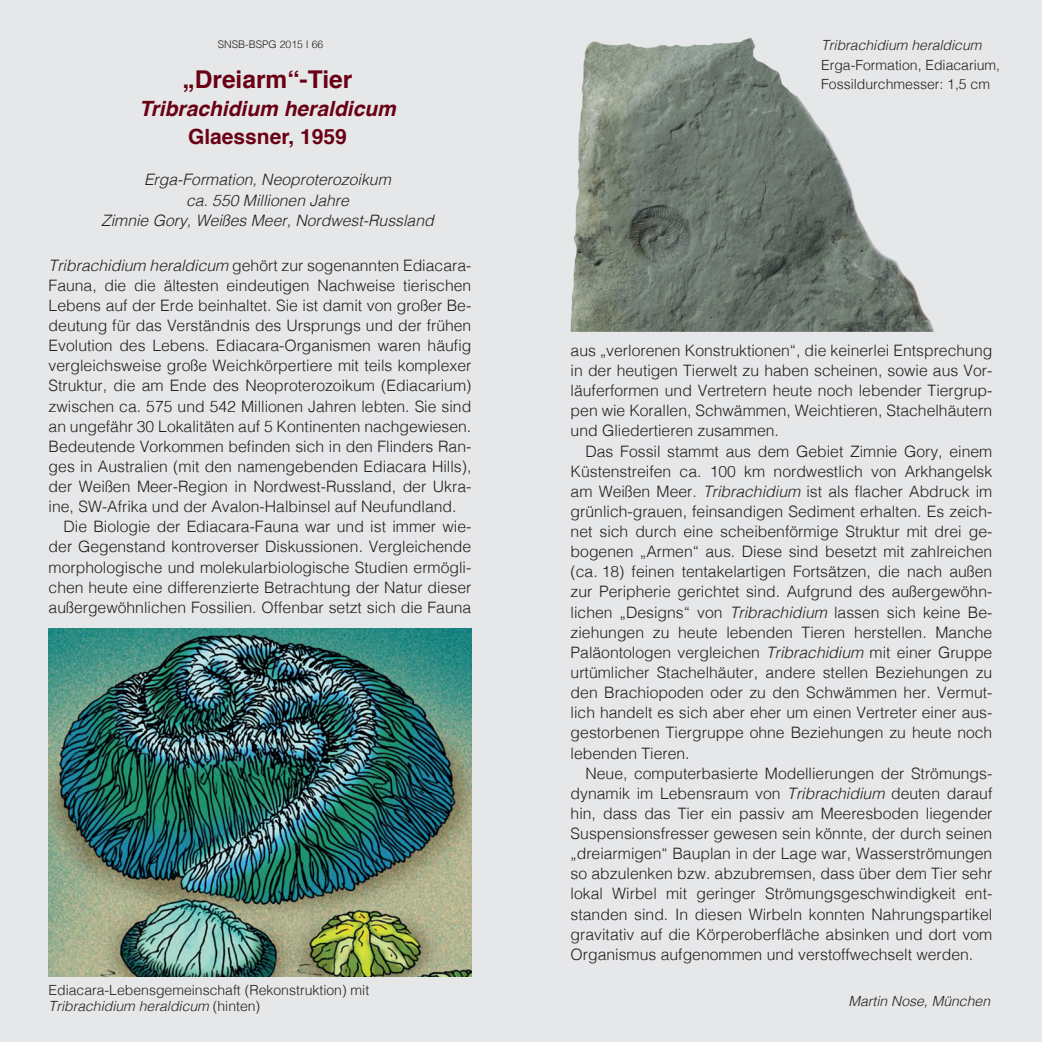
<style>
.page{position:relative;width:1042px;height:1042px;background:#fff}
.page>*{position:absolute;margin:0;border:0;box-sizing:border-box;transform-origin:0 0}
.t1{font:700 24.5px "Helvetica";color:#6a0014}
.t2{font:italic 700 21px "Helvetica";color:#6a0014}
.t3{font:700 21px "Helvetica";color:#6a0014}
.t4{font:300 15.75px/20.1px "Helvetica";color:#231f20;text-align:justify}
.t5{font:italic 300 15.75px/20.1px "Helvetica";color:#231f20;text-align:center}
.t6{font:300 14px/15.8px "Helvetica";color:#231f20}
.t7{font:italic 300 14px "Helvetica";color:#231f20}
.t8{font:300 10.5px "Helvetica";color:#231f20}
.s1{font-style:italic}
</style>
<div class="page">
<div style="left:521px;top:0;width:521px;height:1042px;background:#e6e7e9"></div>
<div style="left:0;top:0;width:521px;height:1042px;background:#e6e7e9"></div>
<img style="left:48px;top:628px;width:423px;height:348px">
<img style="left:570px;top:37px;width:364px;height:295px">
<p class="t8" style="left:218px;top:35px;width:107px">SNSB-BSPG 2015 I 66</p>
<h1 class="t1" style="left:182px;top:60px;width:171px">„Dreiarm“-Tier</h1>
<h2 class="t2" style="left:139px;top:92px;width:258px">Tribrachidium heraldicum</h2>
<h2 class="t3" style="left:188px;top:120px;width:160px">Glaessner, 1959</h2>
<p class="t5" style="left:101px;top:169px;width:334px">Erga-Formation, Neoproterozoikum<br>ca. 550 Millionen Jahre<br>Zimnie Gory, Weißes Meer, Nordwest-Russland</p>
<p class="t4" style="left:49px;top:254px;width:424px"><span class="s1">Tribrachidium heraldicum</span> gehört zur sogenannten Ediacara-</p>
<p class="t4" style="left:49px;top:274px;width:424px">Fauna, die die ältesten eindeutigen Nachweise tierischen</p>
<p class="t4" style="left:49px;top:294px;width:424px">Lebens auf der Erde beinhaltet. Sie ist damit von großer Be-</p>
<p class="t4" style="left:49px;top:314px;width:424px">deutung für das Verständnis des Ursprungs und der frühen</p>
<p class="t4" style="left:49px;top:334px;width:424px">Evolution des Lebens. Ediacara-Organismen waren häufig</p>
<p class="t4" style="left:49px;top:354px;width:424px">vergleichsweise große Weichkörpertiere mit teils komplexer</p>
<p class="t4" style="left:49px;top:375px;width:424px">Struktur, die am Ende des Neoproterozoikum (Ediacarium)</p>
<p class="t4" style="left:49px;top:395px;width:424px">zwischen ca. 575 und 542 Millionen Jahren lebten. Sie sind</p>
<p class="t4" style="left:49px;top:415px;width:424px">an ungefähr 30 Lokalitäten auf 5 Kontinenten nachgewiesen.</p>
<p class="t4" style="left:49px;top:435px;width:424px">Bedeutende Vorkommen befinden sich in den Flinders Ran-</p>
<p class="t4" style="left:49px;top:455px;width:424px">ges in Australien (mit den namengebenden Ediacara Hills),</p>
<p class="t4" style="left:49px;top:475px;width:424px">der Weißen Meer-Region in Nordwest-Russland, der Ukra-</p>
<p class="t4" style="left:49px;top:495px;width:409px">ine, SW-Afrika und der Avalon-Halbinsel auf Neufundland.</p>
<p class="t4" style="left:63px;top:515px;width:409px">Die Biologie der Ediacara-Fauna war und ist immer wie-</p>
<p class="t4" style="left:49px;top:536px;width:424px">der Gegenstand kontroverser Diskussionen. Vergleichende</p>
<p class="t4" style="left:49px;top:556px;width:424px">morphologische und molekularbiologische Studien ermögli-</p>
<p class="t4" style="left:49px;top:576px;width:424px">chen heute eine differenzierte Betrachtung der Natur dieser</p>
<p class="t4" style="left:49px;top:596px;width:424px">außergewöhnlichen Fossilien. Offenbar setzt sich die Fauna</p>
<p class="t6" style="left:49px;top:981px;width:322px">Ediacara-Lebensgemeinschaft (Rekonstruktion) mit<br><span class="s1">Tribrachidium heraldicum</span> (hinten)</p>
<p class="t7" style="left:821px;top:33px;width:162px">Tribrachidium heraldicum</p>
<p class="t6" style="left:821px;top:54px;width:180px;line-height:19.2px">Erga-Formation, Ediacarium,<br>Fossildurchmesser: 1,5 cm</p>
<p class="t4" style="left:570px;top:339px;width:423px">aus „verlorenen Konstruktionen“, die keinerlei Entsprechung in der heutigen Tierwelt zu haben scheinen, sowie aus Vor&shy;läuferformen und Vertretern heute noch lebender Tiergrup&shy;pen wie Korallen, Schwämmen, Weichtieren, Stachelhäutern und Gliedertieren zusammen.</p>
<p class="t4" style="left:570px;top:440px;width:423px;text-indent:15px">Das Fossil stammt aus dem Gebiet Zimnie Gory, einem Küstenstreifen ca. 100 km nordwestlich von Arkhangelsk am Weißen Meer. <span class="s1">Tribrachidium</span> ist als flacher Abdruck im grünlich-grauen, feinsandigen Sediment erhalten. Es zeich&shy;net sich durch eine scheibenförmige Struktur mit drei ge&shy;bogenen „Armen“ aus. Diese sind besetzt mit zahlreichen (ca. 18) feinen tentakelartigen Fortsätzen, die nach außen zur Peripherie gerichtet sind. Aufgrund des außergewöhn&shy;lichen „Designs“ von <span class="s1">Tribrachidium</span> lassen sich keine Be&shy;ziehungen zu heute lebenden Tieren herstellen. Manche Paläontologen vergleichen <span class="s1">Tribrachidium</span> mit einer Gruppe urtümlicher Stachelhäuter, andere stellen Beziehungen zu den Brachiopoden oder zu den Schwämmen her. Vermut&shy;lich handelt es sich aber eher um einen Vertreter einer aus&shy;gestorbenen Tiergruppe ohne Beziehungen zu heute noch lebenden Tieren.</p>
<p class="t4" style="left:570px;top:762px;width:423px;text-indent:15px">Neue, computerbasierte Modellierungen der Strömungs&shy;dynamik im Lebensraum von <span class="s1">Tribrachidium</span> deuten darauf hin, dass das Tier ein passiv am Meeresboden liegender Suspensionsfresser gewesen sein könnte, der durch seinen „dreiarmigen“ Bauplan in der Lage war, Wasserströmungen so abzulenken bzw. abzubremsen, dass über dem Tier sehr lokal Wirbel mit geringer Strömungsgeschwindigkeit ent&shy;standen sind. In diesen Wirbeln konnten Nahrungspartikel gravitativ auf die Körperoberfläche absinken und dort vom Organismus aufgenommen und verstoffwechselt werden.</p>
<p class="t7" style="left:848px;top:989px;width:143px">Martin Nose, München</p>
</div>
